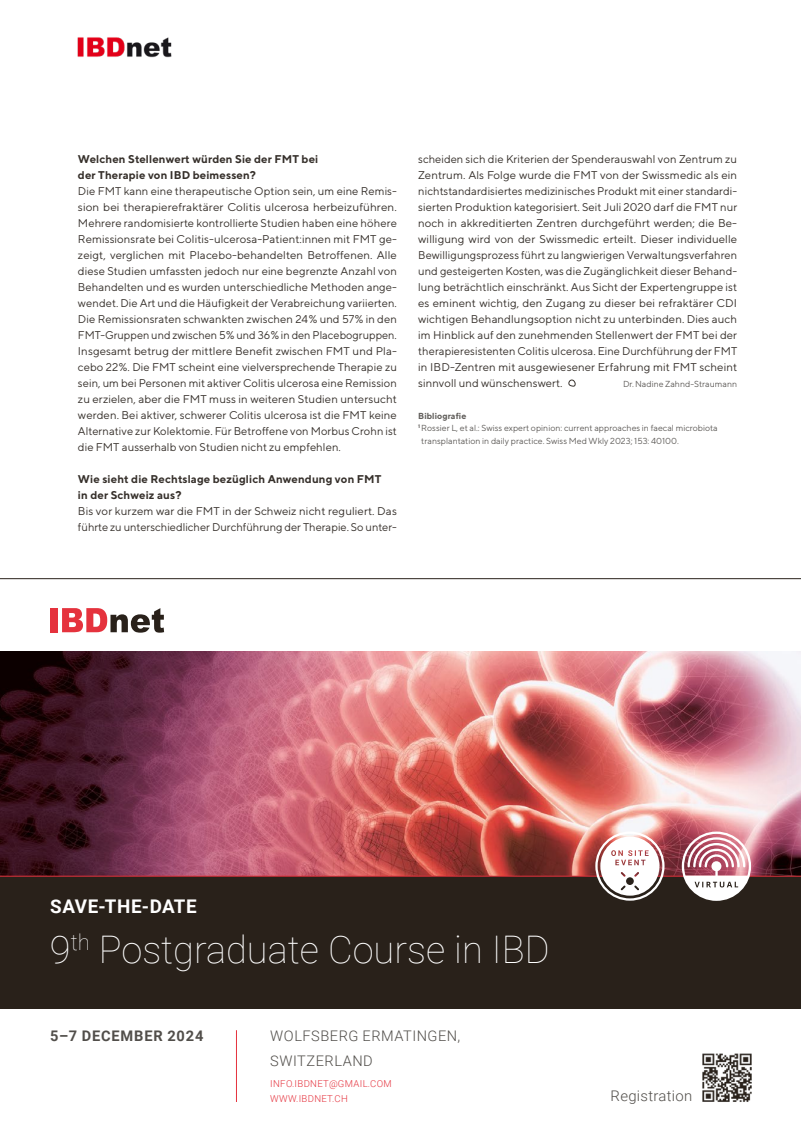
<style>
.page{position:relative;width:801px;height:1134px;background:#fff}
.page>*{position:absolute;margin:0;border:0;box-sizing:border-box;transform-origin:0 0}
.t1{font:100 38px "Roboto";color:#fff}
.t2{font:700 18.88px "Roboto";letter-spacing:.035em;color:#fff}
.t3{font:300 14.62px/25.1px "Roboto";letter-spacing:.035em;color:#514e4a}
.t4{font:700 14.62px "Roboto";letter-spacing:.055em;color:#514e4a}
.t5{font:11.25px/16px "TT Norms";letter-spacing:.005em;color:#36302b;text-align:justify}
.t6{font:700 11.25px/16px "TT Norms";letter-spacing:.01em;color:#36302b}
.t7{font:300 9.5px/14.2px "Roboto";letter-spacing:.035em;color:#e5323d}
.t8{font:8.75px "TT Norms";color:#605d5a}
.t9{font:700 8.75px "TT Norms";letter-spacing:.005em;color:#605d5a}
</style>
<div class="page">
<img style="left:77px;top:37px;width:95px;height:21px">
<svg style="left:568px;top:379px;width:8px;height:8px"></svg>
<img style="left:0;top:651px;width:801px;height:225px">
<div style="left:0;top:876px;width:801px;height:132px;background:#29211a"></div>
<div style="left:50px;top:608px;width:7px;height:24px;background:#e5323d"></div>
<svg style="left:62px;top:608px;width:102px;height:25px"></svg>
<hr style="left:0;top:876px;width:801px;height:1px;background:#e5323d">
<hr style="left:236px;top:1030px;width:1px;height:72px;background:#e5323d">
<img style="left:702px;top:1053px;width:50px;height:49px">
<svg style="left:595px;top:831px;width:69px;height:70px"></svg>
<svg style="left:682px;top:831px;width:69px;height:70px"></svg>
<hr style="left:0;top:578px;width:801px;height:1px;background:#29211a">
<p class="t6" style="left:78px;top:150px;width:242px">Welchen Stellenwert würden Sie der FMT bei der Therapie von IBD beimessen?</p>
<p class="t5" style="left:78px;top:182px;width:320px">Die FMT kann eine therapeutische Option sein, um eine Remis&shy;sion bei therapierefraktärer Colitis ulcerosa herbeizuführen.<br>Mehrere randomisierte kontrollierte Studien haben eine höhere Remissionsrate bei Colitis-ulcerosa-Patient:innen mit FMT ge&shy;zeigt, verglichen mit Placebo-behandelten Betroffenen. Alle diese Studien umfassten jedoch nur eine begrenzte Anzahl von Behandelten und es wurden unterschiedliche Methoden ange&shy;wendet. Die Art und die Häufigkeit der Verabreichung variierten.<br>Die Remissionsraten schwankten zwischen 24% und 57% in den FMT-Gruppen und zwischen 5% und 36% in den Placebogruppen.<br>Insgesamt betrug der mittlere Benefit zwischen FMT und Pla&shy;cebo 22%. Die FMT scheint eine vielversprechende Therapie zu sein, um bei Personen mit aktiver Colitis ulcerosa eine Remission zu erzielen, aber die FMT muss in weiteren Studien untersucht werden. Bei aktiver, schwerer Colitis ulcerosa ist die FMT keine Alternative zur Kolektomie. Für Betroffene von Morbus Crohn ist die FMT ausserhalb von Studien nicht zu empfehlen.</p>
<p class="t6" style="left:78px;top:470px;width:305px">Wie sieht die Rechtslage bezüglich Anwendung von FMT in der Schweiz aus?</p>
<p class="t5" style="left:78px;top:502px;width:320px">Bis vor kurzem war die FMT in der Schweiz nicht reguliert. Das führte zu unterschiedlicher Durchführung der Therapie. So unter-</p>
<p class="t5" style="left:418px;top:150px;width:320px">scheiden sich die Kriterien der Spenderauswahl von Zentrum zu Zentrum. Als Folge wurde die FMT von der Swissmedic als ein nichtstandardisiertes medizinisches Produkt mit einer standardi&shy;sierten Produktion kategorisiert. Seit Juli 2020 darf die FMT nur noch in akkreditierten Zentren durchgeführt werden; die Be&shy;willigung wird von der Swissmedic erteilt. Dieser individuelle Bewilligungsprozess führt zu langwierigen Verwaltungsverfahren und gesteigerten Kosten, was die Zugänglichkeit dieser Behand&shy;lung beträchtlich einschränkt. Aus Sicht der Expertengruppe ist es eminent wichtig, den Zugang zu dieser bei refraktärer CDI wichtigen Behandlungsoption nicht zu unterbinden. Dies auch im Hinblick auf den zunehmenden Stellenwert der FMT bei der therapieresistenten Colitis ulcerosa. Eine Durchführung der FMT in IBD-Zentren mit ausgewiesener Erfahrung mit FMT scheint sinnvoll und wünschenswert.</p>
<p class="t8" style="left:623px;top:378px;width:116px">Dr.Nadine Zahnd-Straumann</p>
<p class="t9" style="left:418px;top:410px;width:50px">Bibliografie</p>
<p class="t8" style="left:418px;top:423px;width:301px"><sup>1</sup> Rossier L, et al.: Swiss expert opinion: current approaches in faecal microbiota</p>
<p class="t8" style="left:421px;top:435px;width:259px">transplantation in daily practice. Swiss Med Wkly 2023; 153: 40100.</p>
<h2 class="t2" style="left:50px;top:895px;width:148px">SAVE-THE-DATE</h2>
<h1 class="t1" style="left:50px;top:927px;width:501px">9<sup>th</sup> Postgraduate Course in IBD</h1>
<p class="t4" style="left:50px;top:1028px;width:155px">5–7 DECEMBER 2024</p>
<p class="t3" style="left:270px;top:1024px;width:191px">WOLFSBERG ERMATINGEN,<br>SWITZERLAND</p>
<p class="t7" style="left:270px;top:1077px;width:123px">INFO.IBDNET@GMAIL.COM<br>WWW.IBDNET.CH</p>
<p class="t3" style="left:610px;top:1084px;width:83px">Registration</p>
</div>
